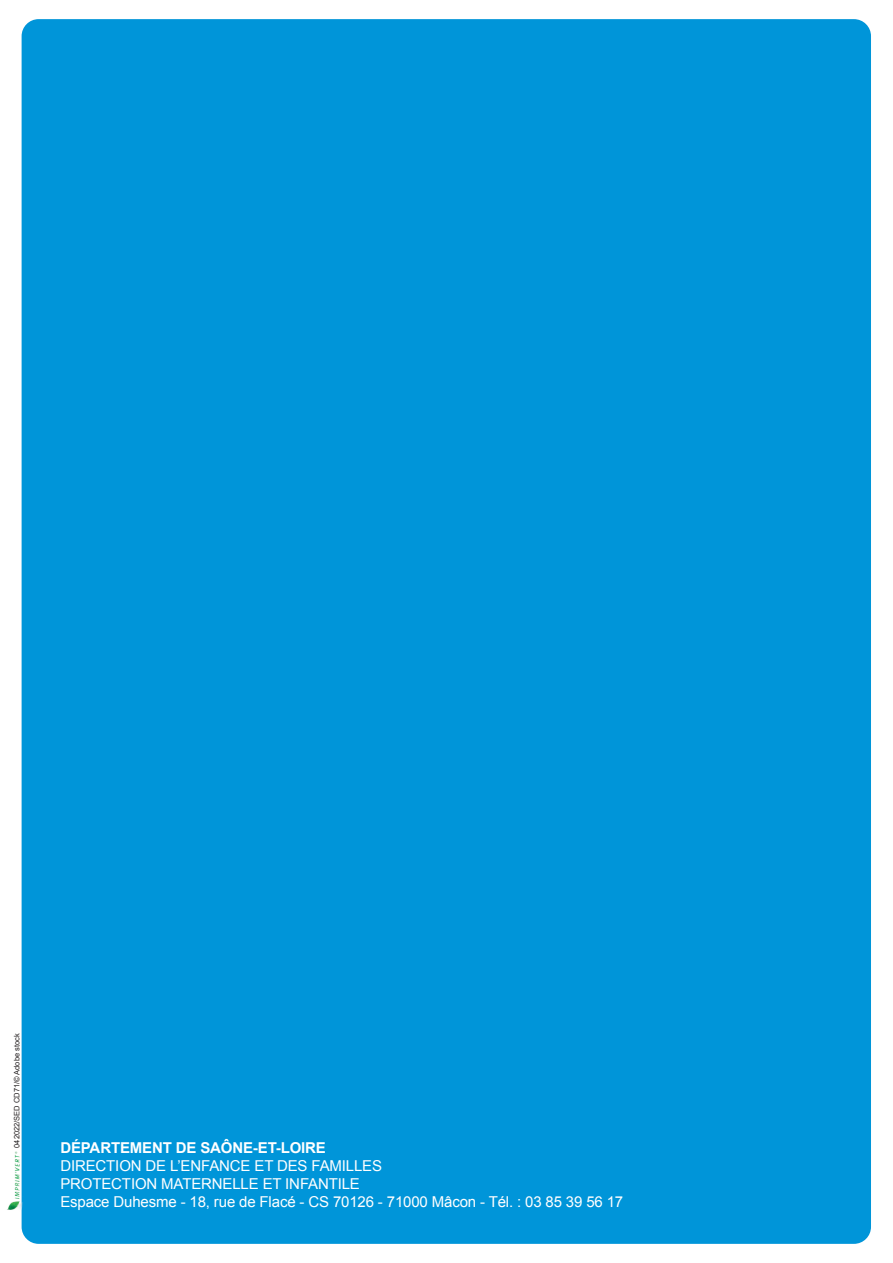
<style>
.page{position:relative;width:893px;height:1263px;background:#fff}
.page>*{position:absolute;margin:0;border:0;box-sizing:border-box;transform-origin:0 0}
.t1{font:15px/18px "Arial";letter-spacing:-.01em;color:#fff}
.t2{font:700 15px "Arial";letter-spacing:-.01em;color:#fff}
.t3{font:7.5px "Arial";color:#231f20}
</style>
<div class="page">
<div style="left:22px;top:19px;width:849px;height:1225px;background:#0095d9;border-radius:17px"></div>
<img style="left:7px;top:1152px;width:16px;height:61px">
<p class="t3" style="left:12px;top:1148px;width:116px;rotate:-90deg">042022/SED CD71/© Adobe stock</p>
<p class="t2" style="left:60px;top:1138px;width:267px">DÉPARTEMENT DE SAÔNE-ET-LOIRE</p>
<p class="t1" style="left:60px;top:1157px;width:564px">DIRECTION DE L’ENFANCE ET DES FAMILLES<br>PROTECTION MATERNELLE ET INFANTILE<br>Espace Duhesme - 18, rue de Flacé - CS 70126 - 71000 Mâcon - Tél. : 03 85 39 56 17</p>
</div>
